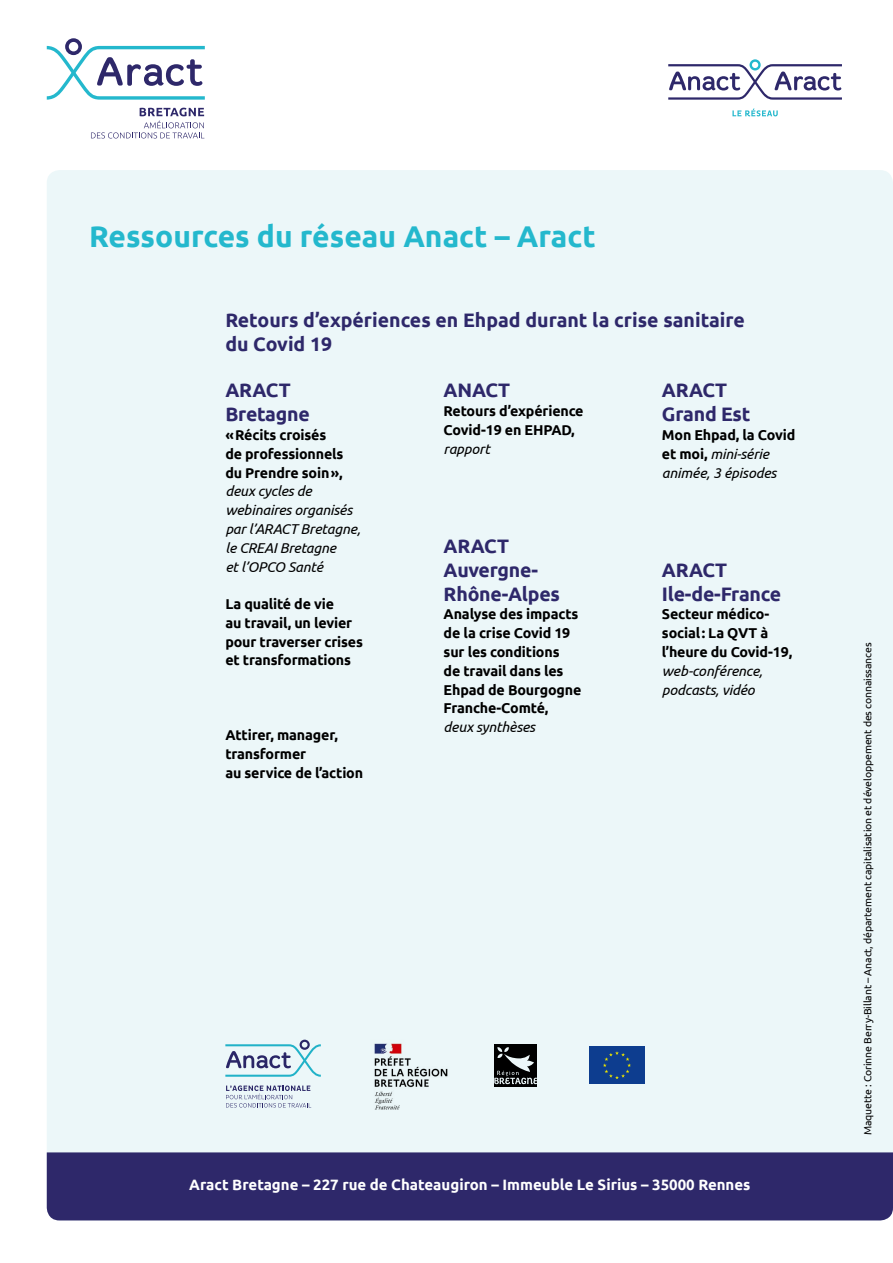
<style>
.page{position:relative;width:893px;height:1263px;background:#fff}
.page>*{position:absolute;margin:0;border:0;box-sizing:border-box;transform-origin:0 0}
.t1{font:700 30px "Ubuntu";color:#24b8cd}
.t2{font:700 19.5px/24px "Ubuntu";letter-spacing:-.01em;color:#2e286a}
.t3{font:700 15px "Ubuntu";color:#fff}
.t4{font:700 14.25px/18.8px "Ubuntu";letter-spacing:-.01em;color:#000}
.t5{font:italic 14.25px/18.8px "Ubuntu";letter-spacing:-.01em;color:#000}
.t6{font:10.5px "Ubuntu";letter-spacing:-.01em;color:#000}
.s1{font-weight:700;font-style:normal}
</style>
<div class="page">
<div style="left:47px;top:170px;width:846px;height:1050px;background:#ecf7f9;border-radius:13px"></div>
<div style="left:47px;top:1152px;width:846px;height:68px;background:#2e286a"></div>
<svg style="left:47px;top:38px;width:158px;height:62px"></svg>
<svg style="left:91px;top:108px;width:113px;height:30px"></svg>
<svg style="left:732px;top:109px;width:46px;height:7px"></svg>
<svg style="left:668px;top:59px;width:174px;height:41px"></svg>
<svg style="left:225px;top:1040px;width:96px;height:37px"></svg>
<svg style="left:226px;top:1085px;width:85px;height:22px"></svg>
<div style="left:589px;top:1047px;width:56px;height:37px;background:#0f3f93"></div>
<svg style="left:603px;top:1051px;width:28px;height:28px"></svg>
<div style="left:494px;top:1044px;width:43px;height:42px;background:#000"></div>
<svg style="left:494px;top:1047px;width:43px;height:37px"></svg>
<img style="left:374px;top:1043px;width:74px;height:67px">
<h1 class="t1" style="left:89px;top:218px;width:508px">Ressources du réseau Anact – Aract</h1>
<h2 class="t2" style="left:225px;top:308px;width:521px">Retours d’expériences en Ehpad durant la crise sanitaire du Covid 19</h2>
<h2 class="t2" style="left:225px;top:378px;width:86px">ARACT<br>Bretagne</h2>
<p class="t4" style="left:225px;top:426px;width:120px">«Récits croisés de professionnels du Prendre soin»,</p>
<p class="t5" style="left:225px;top:482px;width:137px">deux cycles de webinaires organisés par l’ARACT Bretagne, le CREAI Bretagne<br>et l’OPCO Santé</p>
<p class="t4" style="left:225px;top:594px;width:139px">La qualité de vie<br>au travail, un levier pour traverser crises et transformations</p>
<p class="t4" style="left:225px;top:726px;width:139px">Attirer, manager, transformer<br>au service de l’action</p>
<h2 class="t2" style="left:444px;top:378px;width:68px">ANACT</h2>
<p class="t4" style="left:444px;top:402px;width:141px">Retours d’expérience<br>Covid-19 en EHPAD,</p>
<p class="t5" style="left:444px;top:439px;width:48px">rapport</p>
<h2 class="t2" style="left:444px;top:533px;width:118px">ARACT<br>Auvergne-<br>Rhône-Alpes</h2>
<p class="t4" style="left:444px;top:605px;width:139px">Analyse des impacts de la crise Covid 19 sur les conditions<br>de travail dans les<br>Ehpad de Bourgogne<br>Franche-Comté,</p>
<p class="t5" style="left:444px;top:717px;width:93px">deux synthèses</p>
<h2 class="t2" style="left:662px;top:378px;width:90px">ARACT<br>Grand Est</h2>
<p class="t5" style="left:662px;top:425px;width:135px"><span class="s1">Mon Ehpad, la Covid et moi,</span> mini-série animée, 3 épisodes</p>
<h2 class="t2" style="left:662px;top:557px;width:121px">ARACT<br>Ile‑de‑France</h2>
<p class="t4" style="left:662px;top:605px;width:132px">Secteur médico&shy;social: La QVT à l’heure du Covid-19,</p>
<p class="t5" style="left:662px;top:661px;width:102px">web-conférence, podcasts, vidéo</p>
<p class="t3" style="left:189px;top:1176px;width:563px">Aract Bretagne – 227 rue de Chateaugiron – Immeuble Le Sirius – 35000 Rennes</p>
<p class="t6" style="left:861px;top:1135px;width:494px;rotate:-90deg">Maquette : Corinne Berry-Billant – Anact, département capitalisation et développement des connaissances</p>
</div>
